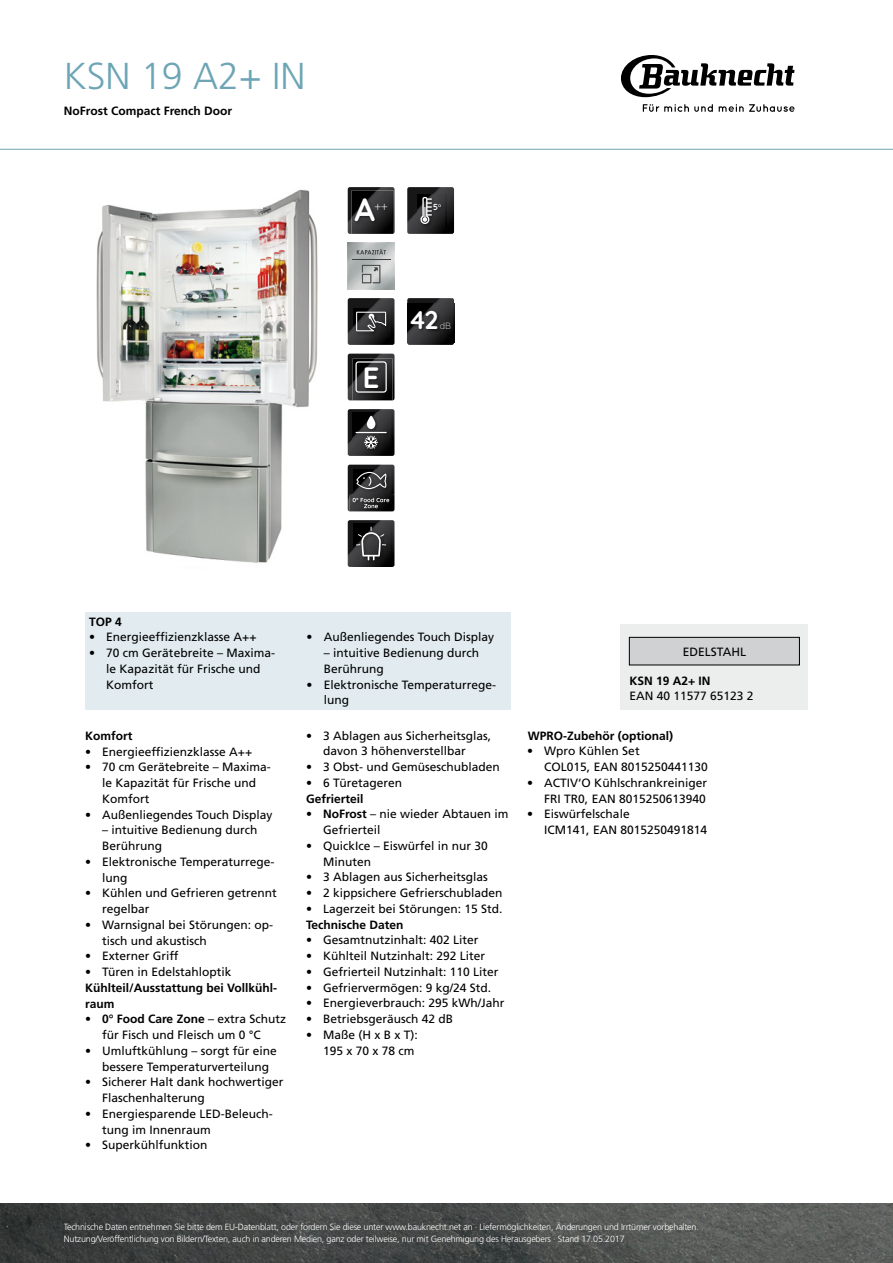
<style>
.page{position:relative;width:893px;height:1263px;background:#fff}
.page>*{position:absolute;margin:0;border:0;box-sizing:border-box;transform-origin:0 0}
.t1{font:300 37.5px "Frutiger LT Std";color:#6da5b6}
.t2{font:700 32.25px "Hotpoint";color:#fff}
.t3{font:700 29.4px "Hotpoint";color:#fff}
.t4{font:700 25.65px "Hotpoint";color:#fff}
.t5{font:300 12.9px "Hotpoint";color:#fff}
.t6{font:12px/15.8px "Frutiger LT Std";color:#000}
.t7{font:700 12px/15.8px "Frutiger LT Std";color:#000}
.t8{font:300 9px/12px "Frutiger LT Std";letter-spacing:-.02em;color:#fff}
.t9{font:300 9px "Hotpoint";color:#fff}
.t10{font:700 8.7px "Hotpoint";color:#fff}
.s1{font-weight:700}
</style>
<div class="page">
<img style="left:0;top:1203px;width:893px;height:60px">
<svg style="left:621px;top:55px;width:173px;height:42px"></svg>
<svg style="left:643px;top:104px;width:70px;height:8px"></svg>
<svg style="left:719px;top:104px;width:75px;height:8px"></svg>
<hr style="left:0;top:149px;width:893px;height:1px;background:#6da5b6">
<img style="left:96px;top:189px;width:222px;height:374px">
<svg style="left:348px;top:187px;width:46px;height:47px"></svg>
<img style="left:351px;top:190px;width:43px;height:44px">
<img style="left:348px;top:243px;width:46px;height:46px">
<hr style="left:352px;top:260px;width:38px;height:1px;background:#3e4142">
<svg style="left:357px;top:249px;width:29px;height:5px"></svg>
<svg style="left:362px;top:265px;width:18px;height:18px"></svg>
<svg style="left:348px;top:298px;width:46px;height:47px;background:#353536"></svg>
<svg style="left:348px;top:354px;width:46px;height:47px"></svg>
<img style="left:353px;top:358px;width:39px;height:42px">
<div style="left:355px;top:361px;width:32px;height:32px;border:1px solid #fff;border-radius:3px"></div>
<svg style="left:348px;top:409px;width:46px;height:47px;background:#343435"></svg>
<hr style="left:356px;top:432px;width:30px;height:1px;background:#fff">
<svg style="left:348px;top:465px;width:46px;height:46px;background:#373738"></svg>
<svg style="left:348px;top:520px;width:46px;height:47px;background:#333334"></svg>
<svg style="left:407px;top:187px;width:47px;height:47px;background:#353536"></svg>
<svg style="left:407px;top:298px;width:47px;height:47px"></svg>
<img style="left:408px;top:304px;width:46px;height:38px">
<div style="left:85px;top:612px;width:425px;height:98px;background:#e2ecf0"></div>
<div style="left:621px;top:625px;width:187px;height:85px;background:#eceded"></div>
<div style="left:629px;top:637px;width:170px;height:28px;background:#d0d1d2"></div>
<div style="left:629px;top:637px;width:171px;height:28px;border:1px solid #000"></div>
<h1 class="t1" style="left:64px;top:55px;width:243px">KSN 19 A2+ IN</h1>
<p class="t7" style="left:64px;top:103px;width:170px">NoFrost Compact French Door</p>
<h2 class="t2" style="left:354px;top:182px;width:22px">A</h2>
<p class="t5" style="left:375px;top:195px;width:15px">++</p>
<p class="t10" style="left:433px;top:200px;width:6px">5</p>
<h3 class="t3" style="left:362px;top:353px;width:19px">E</h3>
<h3 class="t4" style="left:410px;top:298px;width:30px">42</h3>
<p class="t9" style="left:440px;top:318px;width:13px">dB</p>
<p class="t7" style="left:89px;top:614px;width:34px">TOP 4</p>
<p class="t6" style="left:89px;top:629px;width:169px">• Energieeffizienzklasse A++</p>
<p class="t6" style="left:106px;top:645px;width:170px;text-indent:-17px">• 70 cm Gerätebreite – Maxima&shy;le Kapazität für Frische und<br>Komfort</p>
<p class="t7" style="left:85px;top:728px;width:49px">Komfort</p>
<p class="t6" style="left:85px;top:744px;width:169px">• Energieeffizienzklasse A++</p>
<p class="t6" style="left:102px;top:759px;width:170px;text-indent:-17px">• 70 cm Gerätebreite – Maxima&shy;le Kapazität für Frische und<br>Komfort</p>
<p class="t6" style="left:85px;top:806px;width:189px">• Außenliegendes Touch Display</p>
<p class="t6" style="left:102px;top:822px;width:157px">– intuitive Bedienung durch<br>Berührung</p>
<p class="t6" style="left:102px;top:854px;width:174px;text-indent:-17px">• Elektronische Temperaturrege&shy;lung</p>
<p class="t6" style="left:102px;top:885px;width:176px;text-indent:-17px">• Kühlen und Gefrieren getrennt regelbar</p>
<p class="t6" style="left:102px;top:917px;width:173px;text-indent:-17px">• Warnsignal bei Störungen: op&shy;tisch und akustisch</p>
<p class="t6" style="left:85px;top:948px;width:95px">• Externer Griff</p>
<p class="t6" style="left:85px;top:964px;width:148px">• Türen in Edelstahloptik</p>
<p class="t7" style="left:85px;top:980px;width:194px">Kühlteil/Ausstattung bei Vollkühl&shy;raum</p>
<p class="t6" style="left:102px;top:1011px;width:185px;text-indent:-17px">• <span class="s1">0° Food Care Zone</span> – extra Schutz für Fisch und Fleisch um 0 °C</p>
<p class="t6" style="left:102px;top:1043px;width:176px;text-indent:-17px">• Umluftkühlung – sorgt für eine bessere Temperaturverteilung</p>
<p class="t6" style="left:102px;top:1074px;width:183px;text-indent:-17px">• Sicherer Halt dank hochwertiger<br>Flaschenhalterung</p>
<p class="t6" style="left:102px;top:1106px;width:172px;text-indent:-17px">• Energiesparende LED-Beleuch&shy;tung im Innenraum</p>
<p class="t6" style="left:85px;top:1137px;width:124px">• Superkühlfunktion</p>
<p class="t6" style="left:307px;top:629px;width:189px">• Außenliegendes Touch Display</p>
<p class="t6" style="left:324px;top:645px;width:157px">– intuitive Bedienung durch<br>Berührung</p>
<p class="t6" style="left:324px;top:677px;width:174px;text-indent:-17px">• Elektronische Temperaturrege&shy;lung</p>
<p class="t6" style="left:323px;top:728px;width:170px;text-indent:-17px">• 3 Ablagen aus Sicherheitsglas, davon 3 höhenverstellbar</p>
<p class="t6" style="left:306px;top:759px;width:195px">• 3 Obst- und Gemüseschubladen</p>
<p class="t6" style="left:306px;top:775px;width:97px">• 6 Türetageren</p>
<p class="t7" style="left:306px;top:791px;width:59px">Gefrierteil</p>
<p class="t6" style="left:323px;top:806px;width:187px;text-indent:-17px">• <span class="s1">NoFrost</span> – nie wieder Abtauen im<br>Gefrierteil</p>
<p class="t6" style="left:323px;top:838px;width:166px;text-indent:-17px">• QuickIce – Eiswürfel in nur 30<br>Minuten</p>
<p class="t6" style="left:306px;top:869px;width:183px">• 3 Ablagen aus Sicherheitsglas</p>
<p class="t6" style="left:306px;top:885px;width:198px">• 2 kippsichere Gefrierschubladen</p>
<p class="t6" style="left:306px;top:901px;width:198px">• Lagerzeit bei Störungen: 15 Std.</p>
<p class="t7" style="left:306px;top:917px;width:99px">Technische Daten</p>
<p class="t6" style="left:306px;top:932px;width:174px">• Gesamtnutzinhalt: 402 Liter</p>
<p class="t6" style="left:306px;top:948px;width:181px">• Kühlteil Nutzinhalt: 292 Liter</p>
<p class="t6" style="left:306px;top:964px;width:194px">• Gefrierteil Nutzinhalt: 110 Liter</p>
<p class="t6" style="left:306px;top:980px;width:187px">• Gefriervermögen: 9 kg/24 Std.</p>
<p class="t6" style="left:306px;top:995px;width:200px">• Energieverbrauch: 295 kWh/Jahr</p>
<p class="t6" style="left:306px;top:1011px;width:149px">• Betriebsgeräusch 42 dB</p>
<p class="t6" style="left:306px;top:1027px;width:113px;text-align:right">• Maße (H x B x T):<br>195 x 70 x 78 cm</p>
<p class="t6" style="left:683px;top:644px;width:65px">EDELSTAHL</p>
<p class="t7" style="left:629px;top:673px;width:83px">KSN 19 A2+ IN</p>
<p class="t6" style="left:629px;top:688px;width:126px">EAN 40 11577 65123 2</p>
<p class="t7" style="left:528px;top:727px;width:147px">WPRO-Zubehör (optional)</p>
<p class="t6" style="left:544px;top:743px;width:165px;text-indent:-17px">• Wpro Kühlen Set<br>COL015, EAN 8015250441130</p>
<p class="t6" style="left:527px;top:775px;width:181px;text-align:right">• ACTIV‘O Kühlschrankreiniger<br>FRI TR0, EAN 8015250613940</p>
<p class="t6" style="left:544px;top:806px;width:164px;text-indent:-17px">• Eiswürfelschale<br>ICM141, EAN 8015250491814</p>
<p class="t8" style="left:64px;top:1221px;width:637px">Technische Daten entnehmen Sie bitte dem EU-Datenblatt, oder fordern Sie diese unter www.bauknecht.net an · Liefermöglichkeiten, Änderungen und Irrtümer vorbehalten.<br>Nutzung/Veröffentlichung von Bildern/Texten, auch in anderen Medien, ganz oder teilweise, nur mit Genehmigung des Herausgebers · Stand 17.05.2017</p>
</div>
